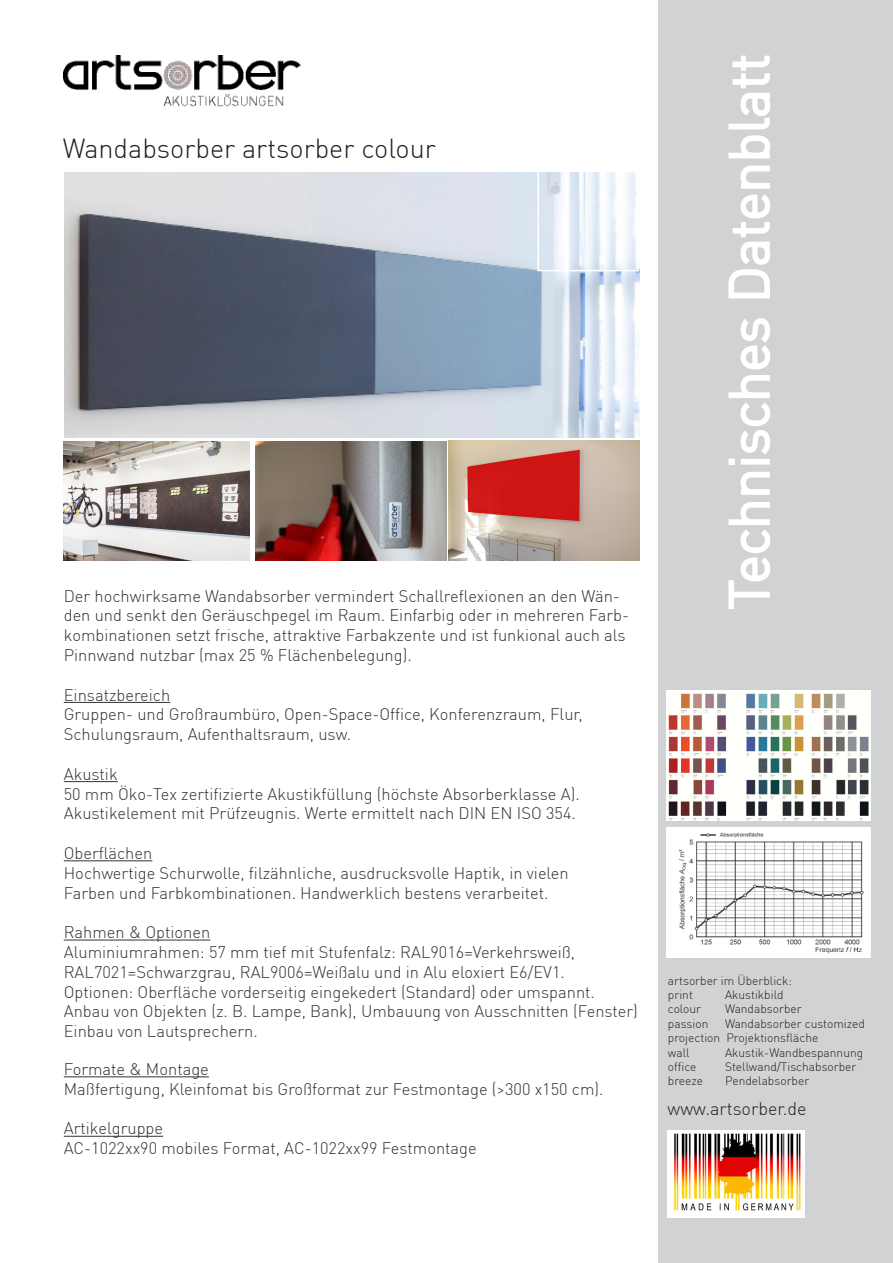
<style>
.page{position:relative;width:893px;height:1263px;background:#fff}
.page>*{position:absolute;margin:0;border:0;box-sizing:border-box;transform-origin:0 0}
.t1{font:300 27px "DIN Pro";color:#231f20}
.t2{font:300 18px "DIN Pro";color:#231f20}
.t3{font:300 16.5px/19.8px "DIN Pro";color:#333233}
.t4{font:300 12px/14.4px "DIN Pro";color:#231f20}
</style>
<div class="page">
<div style="left:658px;top:0;width:235px;height:1263px;background:#d1d2d4"></div>
<hr style="left:64px;top:702px;width:106px;height:1px;background:#333233">
<hr style="left:64px;top:781px;width:54px;height:1px;background:#333233">
<hr style="left:64px;top:860px;width:88px;height:1px;background:#333233">
<hr style="left:64px;top:939px;width:146px;height:1px;background:#333233">
<hr style="left:64px;top:1076px;width:145px;height:1px;background:#333233">
<hr style="left:64px;top:1136px;width:99px;height:1px;background:#333233">
<img style="left:65px;top:172px;width:575px;height:266px">
<img style="left:64px;top:55px;width:237px;height:52px">
<svg style="left:728px;top:472px;width:42px;height:137px"></svg>
<div style="left:741px;top:459px;width:29px;height:6px;border:3px solid #fff"></div>
<div style="left:728px;top:459px;width:7px;height:6px;border:3px solid #fff"></div>
<svg style="left:728px;top:318px;width:42px;height:136px"></svg>
<svg style="left:728px;top:55px;width:42px;height:244px"></svg>
<img style="left:666px;top:827px;width:205px;height:130px">
<img style="left:449px;top:441px;width:191px;height:119px">
<img style="left:260px;top:441px;width:186px;height:119px">
<div style="left:54px;top:431px;width:206px;height:139px;background:#fff;opacity:.75"></div>
<img style="left:64px;top:441px;width:186px;height:119px">
<div style="left:537px;top:170px;width:102px;height:101px;border:2px solid #fff"></div>
<img style="left:666px;top:691px;width:205px;height:130px">
<div style="left:667px;top:1130px;width:137px;height:87px;background:#231f20;opacity:.75"></div>
<h1 class="t1" style="left:63px;top:131px;width:375px">Wandabsorber artsorber colour</h1>
<p class="t3" style="left:64px;top:585px;width:567px">Der hochwirksame Wandabsorber vermindert Schallreflexionen an den Wän&shy;den und senkt den Geräuschpegel im Raum. Einfarbig oder in mehreren Farb&shy;kombinationen setzt frische, attraktive Farbakzente und ist funkional auch als Pinnwand nutzbar (max 25 % Flächenbelegung).</p>
<p class="t3" style="left:64px;top:684px;width:520px">Einsatzbereich<br>Gruppen- und Großraumbüro, Open-Space-Office, Konferenzraum, Flur,<br>Schulungsraum, Aufenthaltsraum, usw.</p>
<p class="t3" style="left:64px;top:764px;width:517px">Akustik<br>50 mm Öko-Tex zertifizierte Akustikfüllung (höchste Absorberklasse A).<br>Akustikelement mit Prüfzeugnis. Werte ermittelt nach DIN EN ISO 354.</p>
<p class="t3" style="left:64px;top:843px;width:507px">Oberflächen<br>Hochwertige Schurwolle, filzähnliche, ausdrucksvolle Haptik, in vielen<br>Farben und Farbkombinationen. Handwerklich bestens verarbeitet.</p>
<p class="t3" style="left:64px;top:922px;width:576px">Rahmen &amp; Optionen<br>Aluminiumrahmen: 57 mm tief mit Stufenfalz: RAL9016=Verkehrsweiß, RAL7021=Schwarzgrau, RAL9006=Weißalu und in Alu eloxiert E6/EV1.<br>Optionen: Oberfläche vorderseitig eingekedert (Standard) oder umspannt.<br>Anbau von Objekten (z. B. Lampe, Bank), Umbauung von Ausschnitten (Fenster)<br>Einbau von Lautsprechern.</p>
<p class="t3" style="left:64px;top:1059px;width:541px">Formate &amp; Montage<br>Maßfertigung, Kleinfomat bis Großformat zur Festmontage (&gt;300 x150 cm).</p>
<p class="t3" style="left:64px;top:1118px;width:414px">Artikelgruppe<br>AC-1022xx90 mobiles Format, AC-1022xx99 Festmontage</p>
<p class="t4" style="left:668px;top:973px;width:126px">artsorber im Überblick: print</p>
<p class="t4" style="left:725px;top:987px;width:60px">Akustikbild</p>
<p class="t4" style="left:668px;top:1002px;width:35px">colour</p>
<p class="t4" style="left:725px;top:1002px;width:78px">Wandabsorber</p>
<p class="t4" style="left:668px;top:1016px;width:42px">passion</p>
<p class="t4" style="left:668px;top:1016px;width:199px;text-indent:57px">Wandabsorber customized projection Projektionsfläche<br>wall</p>
<p class="t4" style="left:725px;top:1045px;width:140px">Akustik-Wandbespannung</p>
<p class="t4" style="left:668px;top:1059px;width:30px">office</p>
<p class="t4" style="left:725px;top:1059px;width:133px">Stellwand/Tischabsorber</p>
<p class="t4" style="left:668px;top:1074px;width:37px">breeze</p>
<p class="t4" style="left:725px;top:1074px;width:86px">Pendelabsorber</p>
<p class="t2" style="left:668px;top:1097px;width:141px">www.artsorber.de</p>
</div>
